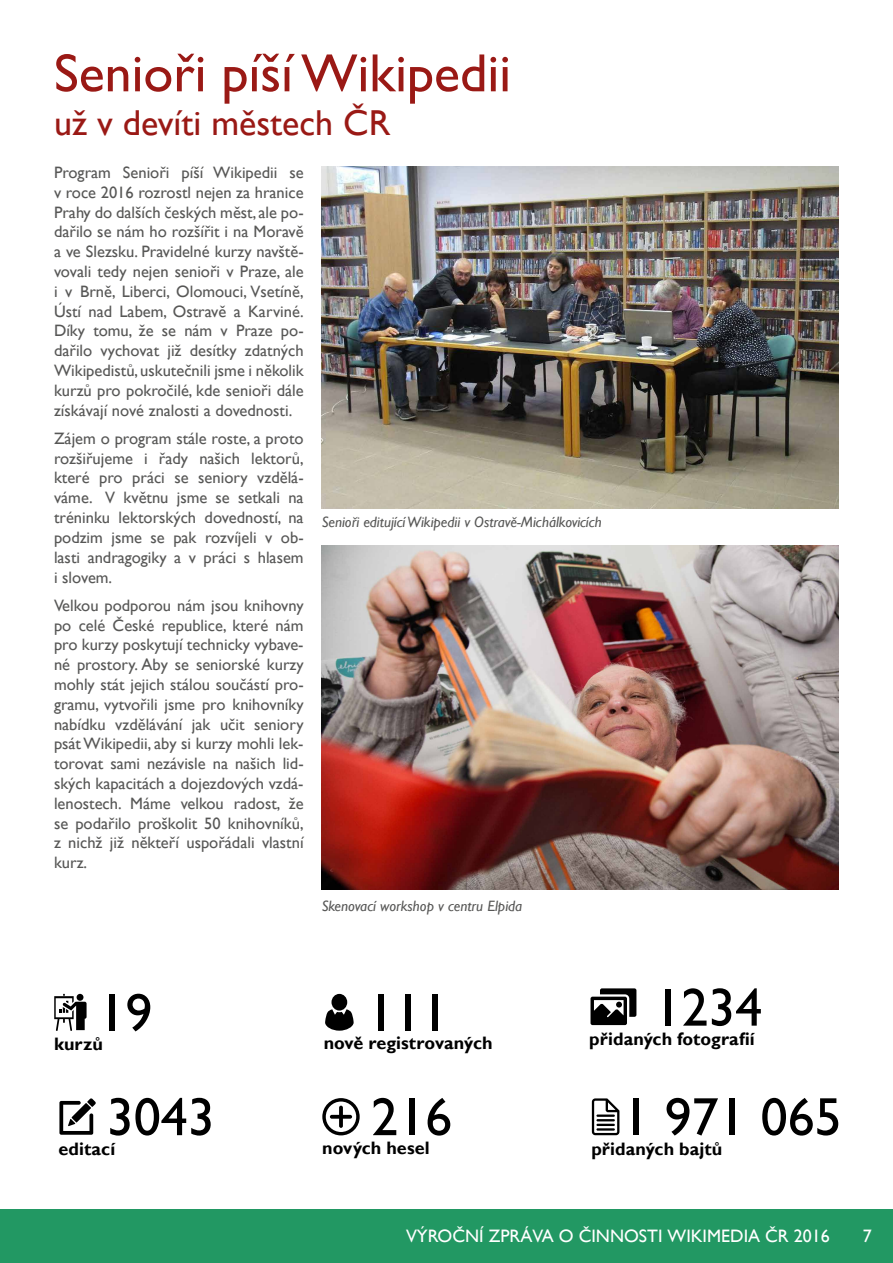
<style>
.page{position:relative;width:893px;height:1263px;background:#fff}
.page>*{position:absolute;margin:0;border:0;box-sizing:border-box;transform-origin:0 0}
.t1{font:54px "Gill Sans";color:#000}
.t2{font:54px "Gill Sans";color:#9a1915}
.t3{font:36px "Gill Sans";color:#9a1915}
.t4{font:700 18px "Gill Sans";letter-spacing:.005em;color:#000}
.t5{font:18px "Gill Sans";color:#fff}
.t6{font:16.5px/19.8px "Gill Sans";color:#575756;text-align:justify}
.t7{font:italic 15px "Gill Sans";color:#575756}
</style>
<div class="page">
<div style="left:0;top:1209px;width:893px;height:54px;background:#229863"></div>
<div style="left:331px;top:994px;width:16px;height:16px;background:#000;border-radius:50%"></div>
<svg style="left:325px;top:1009px;width:29px;height:22px"></svg>
<img style="left:322px;top:167px;width:517px;height:341px">
<img style="left:322px;top:545px;width:517px;height:345px">
<svg style="left:54px;top:994px;width:33px;height:37px"></svg>
<svg style="left:592px;top:1098px;width:27px;height:37px"></svg>
<hr style="left:596px;top:1114px;width:19px;height:3px;background:#000">
<svg style="left:59px;top:1098px;width:37px;height:37px"></svg>
<svg style="left:322px;top:1098px;width:38px;height:37px"></svg>
<svg style="left:590px;top:988px;width:46px;height:37px"></svg>
<h1 class="t2" style="left:54px;top:42px;width:459px">Senioři píší Wikipedii</h1>
<h2 class="t3" style="left:54px;top:101px;width:338px">už v devíti městech ČR</h2>
<p class="t6" style="left:54px;top:163px;width:251px">Program Senioři píší Wikipedii se v roce 2016 rozrostl nejen za hranice Prahy do dalších českých měst, ale po&shy;dařilo se nám ho rozšířit i na Moravě a ve Slezsku. Pravidelné kurzy navště&shy;vovali tedy nejen senioři v Praze, ale i v Brně, Liberci, Olomouci, Vsetíně, Ústí nad Labem, Ostravě a Karviné.<br>Díky tomu, že se nám v Praze po&shy;dařilo vychovat již desítky zdatných Wikipedistů, uskutečnili jsme i několik kurzů pro pokročilé, kde senioři dále získávají nové znalosti a dovednosti.</p>
<p class="t6" style="left:54px;top:429px;width:251px">Zájem o program stále roste, a proto rozšiřujeme i řady našich lektorů, které pro práci se seniory vzdělá&shy;váme. V květnu jsme se setkali na tréninku lektorských dovedností, na podzim jsme se pak rozvíjeli v ob&shy;lasti andragogiky a v práci s hlasem i slovem.</p>
<p class="t6" style="left:54px;top:596px;width:251px">Velkou podporou nám jsou knihovny po celé České republice, které nám pro kurzy poskytují technicky vybave&shy;né prostory. Aby se seniorské kurzy mohly stát jejich stálou součástí pro&shy;gramu, vytvořili jsme pro knihovníky nabídku vzdělávání jak učit seniory psát Wikipedii, aby si kurzy mohli lek&shy;torovat sami nezávisle na našich lid&shy;ských kapacitách a dojezdových vzdá&shy;lenostech. Máme velkou radost, že se podařilo proškolit 50 knihovníků, z nichž již někteří uspořádali vlastní kurz.</p>
<p class="t7" style="left:322px;top:513px;width:282px">Senioři editující Wikipedii v Ostravě-Michálkovicích</p>
<p class="t7" style="left:322px;top:897px;width:202px">Skenovací workshop v centru Elpida</p>
<h1 class="t1" style="left:98px;top:981px;width:55px">19</h1>
<p class="t4" style="left:54px;top:1033px;width:50px">kurzů</p>
<h1 class="t1" style="left:107px;top:1085px;width:109px">3043</h1>
<p class="t4" style="left:59px;top:1138px;width:58px">editací</p>
<h1 class="t1" style="left:368px;top:981px;width:82px">111</h1>
<p class="t4" style="left:324px;top:1032px;width:170px">nově registrovaných</p>
<h1 class="t1" style="left:371px;top:1085px;width:82px">216</h1>
<p class="t4" style="left:322px;top:1137px;width:109px">nových hesel</p>
<h1 class="t1" style="left:654px;top:976px;width:109px">1234</h1>
<p class="t4" style="left:589px;top:1028px;width:167px">přidaných fotografií</p>
<h1 class="t1" style="left:623px;top:1085px;width:221px">1 971 065</h1>
<p class="t4" style="left:591px;top:1138px;width:133px">přidaných bajtů</p>
<p class="t5" style="left:406px;top:1225px;width:425px">VÝROČNÍ ZPRÁVA O ČINNOSTI WIKIMEDIA ČR 2016</p>
<p class="t5" style="left:863px;top:1225px;width:10px">7</p>
</div>
